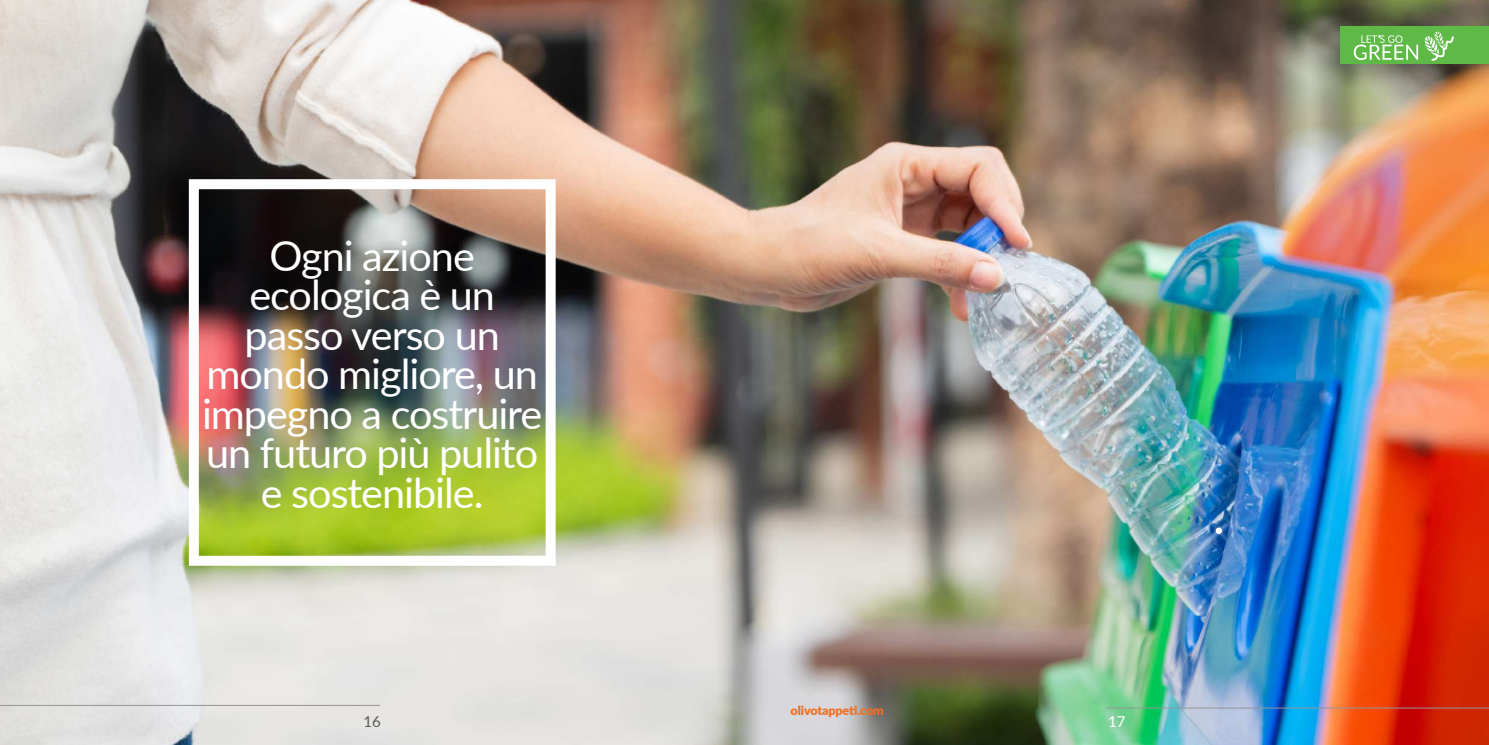
<style>
.page{position:relative;width:1489px;height:745px;background:#fff}
.page>*{position:absolute;margin:0;border:0;box-sizing:border-box;transform-origin:0 0}
.t1{font:41.38px/39.4px "Lato";letter-spacing:-.025em;color:#fff;text-align:center}
.t2{font:15px "Lato";color:#fff}
.t3{font:15px "Lato";color:#57585a}
.t4{font:900 12.5px "Lato";letter-spacing:-.01em;color:#f36e21}
</style>
<div class="page">
<img style="left:0;top:0;width:1488px;height:744px">
<hr style="left:1106px;top:707px;width:382px;height:1px;background:#939598">
<div style="left:1340px;top:26px;width:148px;height:38px;background:#5eb946"></div>
<svg style="left:1353px;top:35px;width:64px;height:25px"></svg>
<svg style="left:1424px;top:31px;width:29px;height:30px"></svg>
<hr style="left:0;top:704px;width:380px;height:1px;background:#939598">
<svg style="left:1215px;top:527px;width:6px;height:6px"></svg>
<div style="left:189px;top:179px;width:366px;height:386px;border:10px solid #fff"></div>
<p class="t1" style="left:202px;top:234px;width:342px">Ogni azione ecologica è un passo verso un mondo migliore, un impegno a costruire un futuro più pulito e sostenibile.</p>
<p class="t3" style="left:363px;top:710px;width:19px">16</p>
<p class="t4" style="left:790px;top:700px;width:95px">olivotappeti.com</p>
<p class="t2" style="left:1107px;top:710px;width:19px">17</p>
</div>
